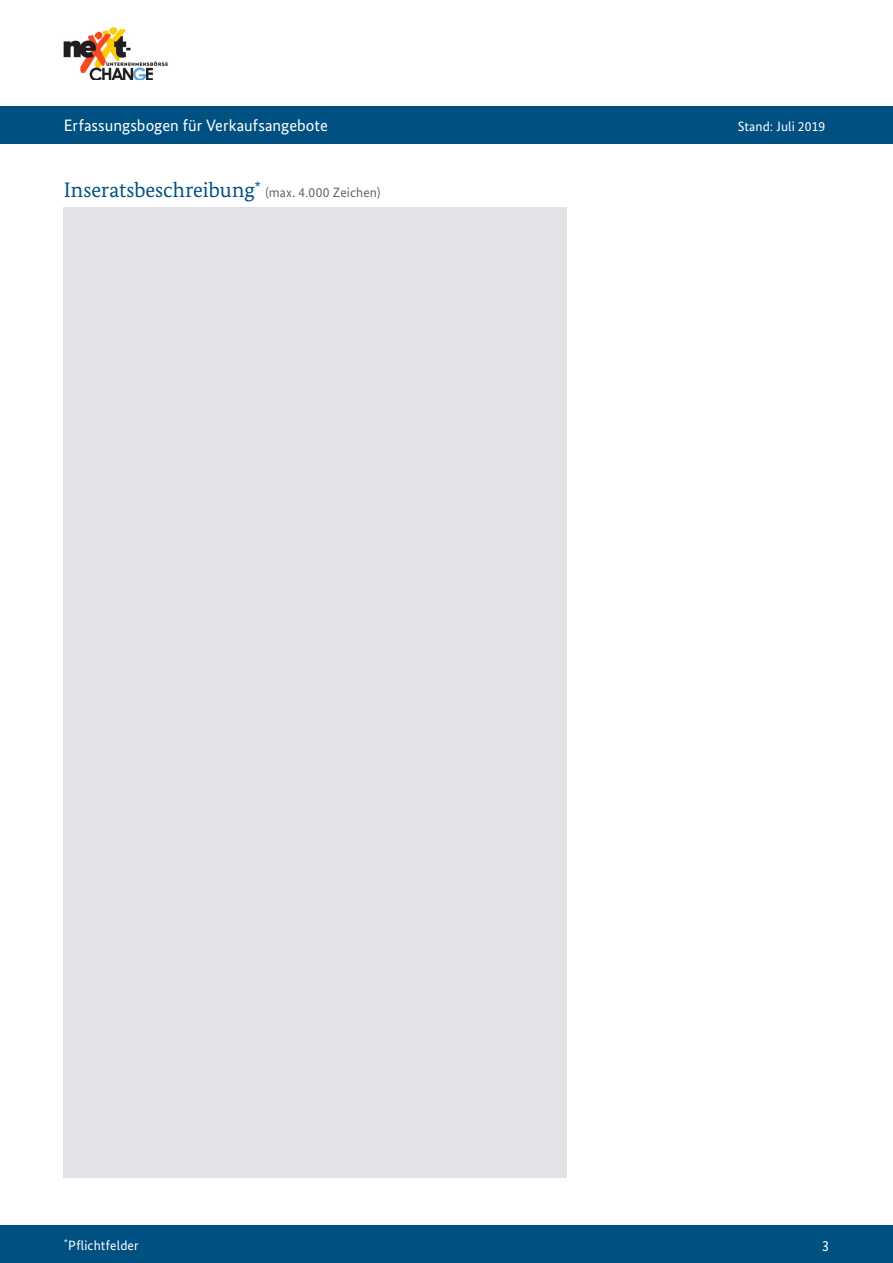
<style>
.page{position:relative;width:893px;height:1263px;background:#fff}
.page>*{position:absolute;margin:0;border:0;box-sizing:border-box;transform-origin:0 0}
.t1{font:21px "Bundes Serif";color:#005081}
.t2{font:16.5px "Bundes Sans";color:#fff}
.t3{font:15px "Bundes Sans";color:#fff}
.t4{font:13.5px "Bundes Sans";letter-spacing:.01em;color:#fff}
.t5{font:13.5px "Bundes Sans";letter-spacing:.01em;color:#646567}
</style>
<div class="page">
<div style="left:64px;top:207px;width:503px;height:971px;background:#e1e3e6"></div>
<div style="left:0;top:106px;width:893px;height:38px;background:#005081"></div>
<div style="left:0;top:1225px;width:893px;height:38px;background:#005081"></div>
<img style="left:64px;top:27px;width:104px;height:53px">
<p class="t2" style="left:64px;top:116px;width:266px">Erfassungsbogen für Verkaufsangebote</p>
<h3 class="t1" style="left:64px;top:177px;width:199px">Inseratsbeschreibung<sup>*</sup></h3>
<h3 class="t5" style="left:265px;top:184px;width:117px">(max. 4.000 Zeichen)</h3>
<p class="t4" style="left:738px;top:118px;width:89px">Stand: Juli 2019</p>
<p class="t4" style="left:64px;top:1237px;width:76px"><sup>*</sup>Pflichtfelder</p>
<p class="t3" style="left:822px;top:1236px;width:9px">3</p>
</div>
